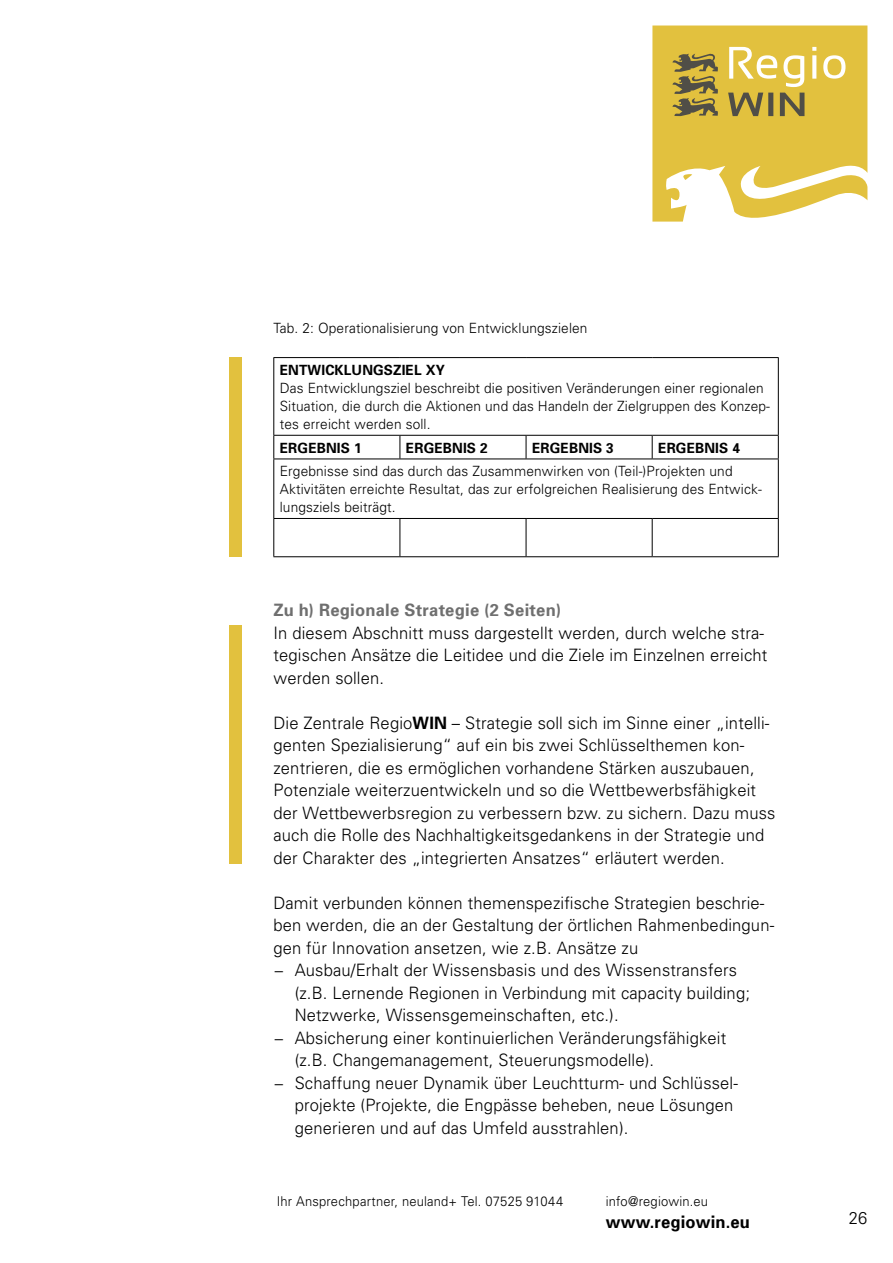
<style>
.page{position:relative;width:893px;height:1263px;background:#fff}
.page>*{position:absolute;margin:0;border:0;box-sizing:border-box;transform-origin:0 0}
.t1{font:700 17.25px "Univers";letter-spacing:.01em;color:#000;scale:.96 1}
.t2{font:300 17.1px/22.5px "Univers";letter-spacing:.01em;color:#000}
.t3{font:700 17.1px "Univers";letter-spacing:.015em;color:#6f6f6f}
.t4{font:300 14.1px/18px "Univers";letter-spacing:.01em;color:#000}
.t5{font:700 14.1px "Univers";letter-spacing:.01em;color:#000}
.t6{font:300 13.5px "Univers";letter-spacing:.015em;color:#000;scale:.96 1}
.s1{font-weight:700}
</style>
<div class="page">
<svg style="left:652px;top:26px;width:215px;height:196px"></svg>
<div style="left:229px;top:357px;width:13px;height:200px;background:#e2c13e"></div>
<div style="left:229px;top:625px;width:13px;height:238px;background:#e2c13e"></div>
<hr style="left:273px;top:357px;width:127px;height:1px;background:#000">
<hr style="left:273px;top:358px;width:1px;height:77px;background:#000">
<hr style="left:400px;top:357px;width:126px;height:1px;background:#000">
<hr style="left:526px;top:357px;width:126px;height:1px;background:#000">
<hr style="left:652px;top:357px;width:127px;height:1px;background:#000">
<hr style="left:778px;top:358px;width:1px;height:77px;background:#000">
<hr style="left:273px;top:435px;width:127px;height:1px;background:#000">
<svg style="left:273px;top:436px;width:1px;height:23px"></svg>
<hr style="left:400px;top:435px;width:126px;height:1px;background:#000">
<svg style="left:400px;top:436px;width:1px;height:23px"></svg>
<hr style="left:526px;top:435px;width:126px;height:1px;background:#000">
<svg style="left:526px;top:436px;width:1px;height:23px"></svg>
<hr style="left:652px;top:435px;width:127px;height:1px;background:#000">
<svg style="left:652px;top:436px;width:1px;height:23px"></svg>
<svg style="left:778px;top:436px;width:1px;height:23px"></svg>
<hr style="left:273px;top:459px;width:127px;height:1px;background:#000">
<hr style="left:273px;top:459px;width:1px;height:59px;background:#000">
<hr style="left:400px;top:459px;width:126px;height:1px;background:#000">
<hr style="left:526px;top:459px;width:126px;height:1px;background:#000">
<hr style="left:652px;top:459px;width:127px;height:1px;background:#000">
<hr style="left:778px;top:459px;width:1px;height:59px;background:#000">
<hr style="left:273px;top:518px;width:127px;height:1px;background:#000">
<hr style="left:273px;top:519px;width:1px;height:37px;background:#000">
<hr style="left:400px;top:518px;width:126px;height:1px;background:#000">
<hr style="left:400px;top:519px;width:1px;height:37px;background:#000">
<hr style="left:526px;top:518px;width:126px;height:1px;background:#000">
<hr style="left:526px;top:519px;width:1px;height:37px;background:#000">
<hr style="left:652px;top:518px;width:127px;height:1px;background:#000">
<hr style="left:652px;top:519px;width:1px;height:37px;background:#000">
<hr style="left:778px;top:519px;width:1px;height:37px;background:#000">
<hr style="left:273px;top:556px;width:127px;height:1px;background:#000">
<hr style="left:400px;top:556px;width:126px;height:1px;background:#000">
<hr style="left:526px;top:556px;width:126px;height:1px;background:#000">
<hr style="left:652px;top:556px;width:127px;height:1px;background:#000">
<p class="t4" style="left:273px;top:318px;width:316px">Tab. 2: Operationalisierung von Entwicklungszielen</p>
<p class="t5" style="left:280px;top:361px;width:19px">ENTWI</p>
<p class="t5" style="left:325px;top:361px;width:47px">CKLUNGSZIEL</p>
<p class="t5" style="left:426px;top:361px;width:21px">XY</p>
<p class="t4" style="left:280px;top:379px;width:492px">Das Entwicklungsziel beschreibt die positiven Veränderungen einer regionalen<br>Situation, die durch die Aktionen und das Handeln der Zielgruppen des Konzep&shy;tes erreicht werden soll.</p>
<p class="t5" style="left:280px;top:439px;width:19px">ERGE</p>
<p class="t5" style="left:317px;top:439px;width:18px">BNIS</p>
<p class="t5" style="left:354px;top:439px;width:9px">1</p>
<p class="t5" style="left:406px;top:439px;width:19px">ERGE</p>
<p class="t5" style="left:443px;top:439px;width:18px">BNIS</p>
<p class="t5" style="left:480px;top:439px;width:9px">2</p>
<p class="t5" style="left:532px;top:439px;width:19px">ERGE</p>
<p class="t5" style="left:569px;top:439px;width:18px">BNIS</p>
<p class="t5" style="left:606px;top:439px;width:9px">3</p>
<p class="t5" style="left:658px;top:439px;width:19px">ERGE</p>
<p class="t5" style="left:695px;top:439px;width:18px">BNIS</p>
<p class="t5" style="left:732px;top:439px;width:9px">4</p>
<p class="t4" style="left:280px;top:462px;width:483px">Ergebnisse sind das durch das Zusammenwirken von (Teil-)Projekten und<br>Aktivitäten erreichte Resultat, das zur erfolgreichen Realisierung des Entwick&shy;lungsziels beiträgt.</p>
<p class="t3" style="left:273px;top:599px;width:289px">ZU H) REGIONALE STRATEGIE (2 SEITEN)</p>
<p class="t2" style="left:273px;top:621px;width:495px">In diesem Abschnitt muss dargestellt werden, durch welche stra&shy;tegischen Ansätze die Leitidee und die Ziele im Einzelnen erreicht werden sollen.</p>
<p class="t2" style="left:273px;top:711px;width:504px">Die Zentrale Regio<span class="s1">WIN</span> – Strategie soll sich im Sinne einer „intelli&shy;genten Spezialisierung“ auf ein bis zwei Schlüsselthemen kon&shy;zentrieren, die es ermöglichen vorhandene Stärken auszubauen, Potenziale weiterzuentwickeln und so die Wettbewerbsfähigkeit der Wettbewerbsregion zu verbessern bzw. zu sichern. Dazu muss auch die Rolle des Nachhaltigkeitsgedankens in der Strategie und der Charakter des „integrierten Ansatzes“ erläutert werden.</p>
<p class="t2" style="left:273px;top:891px;width:502px">Damit verbunden können themenspezifische Strategien beschrie&shy;ben werden, die an der Gestaltung der örtlichen Rahmenbedingun&shy;gen für Innovation ansetzen, wie z.B. Ansätze zu<br>− Ausbau/Erhalt der Wissensbasis und des Wissenstransfers</p>
<p class="t2" style="left:295px;top:981px;width:457px">(z.B. Lernende Regionen in Verbindung mit capacity building;</p>
<p class="t2" style="left:295px;top:1003px;width:325px">Netzwerke, Wissensgemeinschaften, etc.).</p>
<p class="t2" style="left:273px;top:1026px;width:454px">− Absicherung einer kontinuierlichen Veränderungsfähigkeit</p>
<p class="t2" style="left:295px;top:1048px;width:361px">(z.B. Changemanagement, Steuerungsmodelle).</p>
<p class="t2" style="left:273px;top:1071px;width:466px">− Schaffung neuer Dynamik über Leuchtturm- und Schlüssel-</p>
<p class="t2" style="left:295px;top:1093px;width:440px">projekte (Projekte, die Engpässe beheben, neue Lösungen</p>
<p class="t2" style="left:295px;top:1116px;width:335px">generieren und auf das Umfeld ausstrahlen).</p>
<p class="t6" style="left:277px;top:1193px;width:300px">Ihr Ansprechpartner, neuland+ Tel. 07525 91044</p>
<p class="t6" style="left:606px;top:1193px;width:108px">info@regiowin.eu</p>
<p class="t1" style="left:606px;top:1211px;width:152px">WWW.REGIOWIN.EU</p>
<p class="t2" style="left:849px;top:1206px;width:20px">26</p>
</div>
